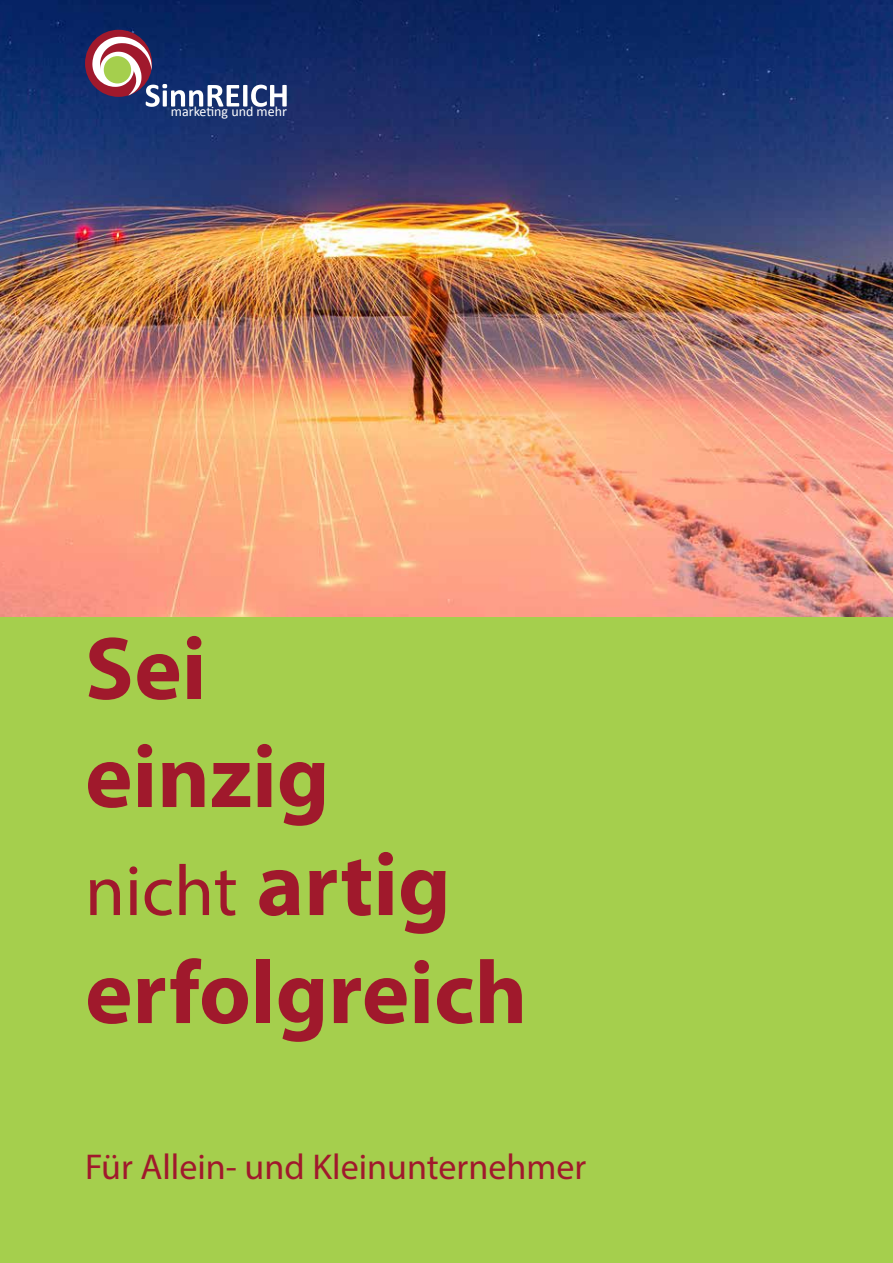
<style>
.page{position:relative;width:893px;height:1263px;background:#fff}
.page>*{position:absolute;margin:0;border:0;box-sizing:border-box;transform-origin:0 0}
.t1{font:700 90px/108px "Myriad Pro";color:#a0192c}
.t2{font:72px "Myriad Pro";color:#a0192c}
.t3{font:36px "Myriad Pro";color:#a0192c}
.t4{font:13.95px "Calibri";color:#fff}
.s1{font-weight:700;font-size:90px}
</style>
<div class="page">
<div style="left:0;top:617px;width:893px;height:646px;background:#a5cf4d"></div>
<img style="left:0;top:0;width:893px;height:617px">
<div style="left:85px;top:30px;width:67px;height:67px;background:#a0192c;border-radius:50%"></div>
<svg style="left:92px;top:37px;width:195px;height:70px"></svg>
<p class="t4" style="left:171px;top:102px;width:118px">marketing und mehr</p>
<h1 class="t1" style="left:85px;top:612px;width:246px">Sei einzig</h1>
<h2 class="t2" style="left:85px;top:846px;width:367px">nicht <span class="s1">artig</span></h2>
<h1 class="t1" style="left:85px;top:936px;width:444px">erfolgreich</h1>
<p class="t3" style="left:85px;top:1145px;width:503px">Für Allein- und Kleinunternehmer</p>
</div>
